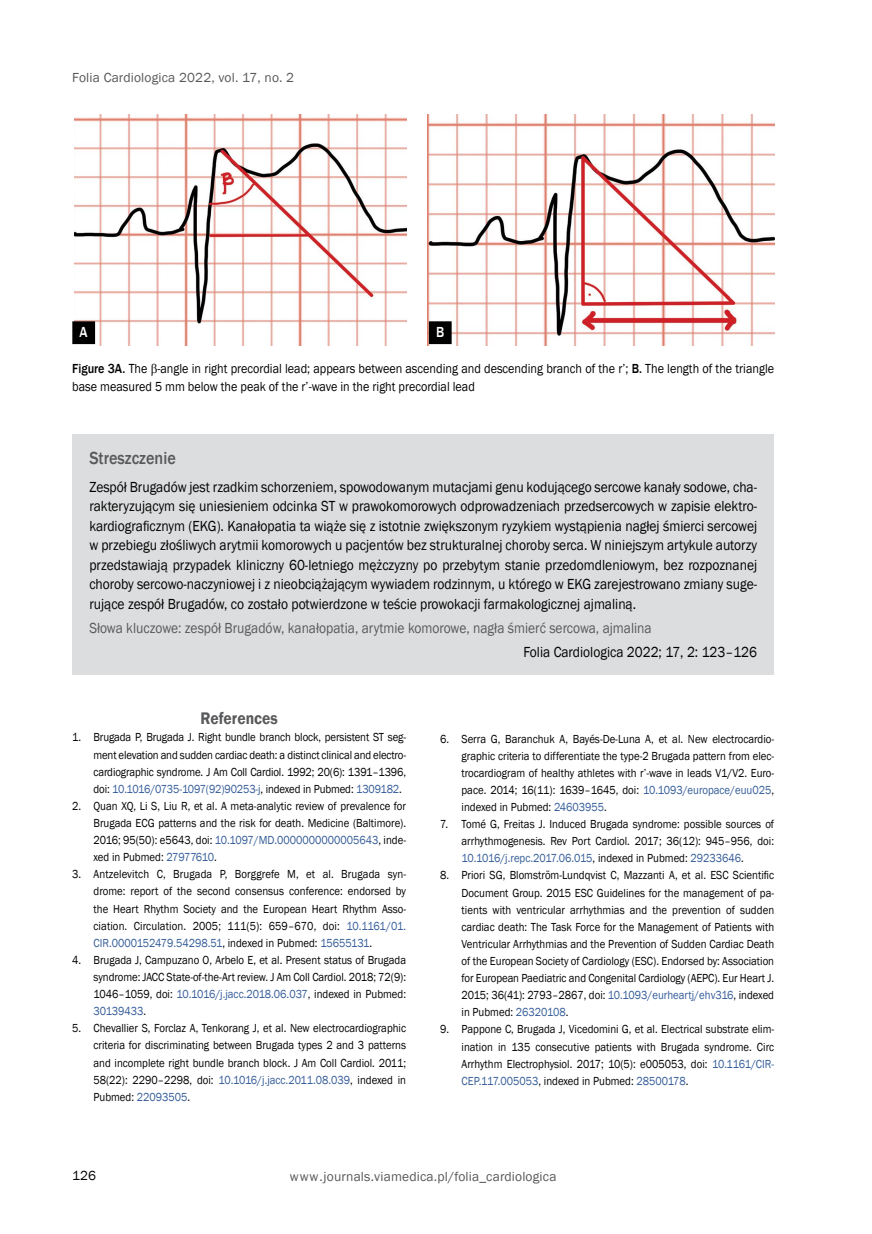
<style>
.page{position:relative;width:872px;height:1234px;background:#fff}
.page>*{position:absolute;margin:0;border:0;box-sizing:border-box;transform-origin:0 0}
.t1{font:500 18px "Franklin Gothic";color:#58595b;scale:.9 1}
.t2{font:600 17.25px "Franklin Gothic";color:#58595b;scale:.9 1}
.t3{font:15px/19.5px "Franklin Gothic";color:#000;text-align:justify;scale:.9 1}
.t4{font:15px "Franklin Gothic";color:#58595b;scale:.9 1}
.t5{font:500 15px "Franklin Gothic";color:#fff;scale:.9 1}
.t6{font:13.5px/17.2px "Franklin Gothic";color:#000;scale:.9 1}
.t7{font:13.5px "Franklin Gothic";letter-spacing:.01em;color:#58595b}
.t8{font:13.5px "Franklin Gothic";color:#000}
.t9{font:12px/17.1px "Franklin Gothic";color:#000;text-align:justify;scale:.9 1}
.s1{font-weight:500}
.s2{color:#345c98}
</style>
<div class="page">
<div style="left:72px;top:434px;width:702px;height:240px;background:#dcddde"></div>
<img style="left:74px;top:114px;width:332px;height:231px">
<img style="left:428px;top:115px;width:346px;height:230px">
<div style="left:73px;top:322px;width:21px;height:21px;background:#000"></div>
<div style="left:72px;top:321px;width:23px;height:23px;border:2px solid #000"></div>
<div style="left:429px;top:322px;width:22px;height:21px;background:#000"></div>
<div style="left:429px;top:321px;width:22px;height:23px;border:2px solid #000"></div>
<p class="t7" style="left:72px;top:69px;width:223px">Folia Cardiologica 2022, vol. 17, no. 2</p>
<p class="t5" style="left:80px;top:322px;width:11px">A</p>
<p class="t5" style="left:436px;top:322px;width:11px">B</p>
<p class="t6" style="left:72px;top:360px;width:781px"><span class="s1">Figure 3A.</span> The -angle in right precordial lead; appears between ascending and descending branch of the r’; <span class="s1">B.</span> The length of the triangle base measured 5 mm below the peak of the r’-wave in the right precordial lead</p>
<h1 class="t1" style="left:89px;top:446px;width:98px">Streszczenie</h1>
<p class="t3" style="left:89px;top:477px;width:743px">Zespół Brugadów jest rzadkim schorzeniem, spowodowanym mutacjami genu kodującego sercowe kanały sodowe, cha&shy;rakteryzującym się uniesieniem odcinka ST w prawokomorowych odprowadzeniach przedsercowych w zapisie elektro&shy;kardiograficznym (EKG). Kanałopatia ta wiąże się z istotnie zwiększonym ryzykiem wystąpienia nagłej śmierci sercowej w przebiegu złośliwych arytmii komorowych u pacjentów bez strukturalnej choroby serca. W niniejszym artykule autorzy przedstawiają przypadek kliniczny 60-letniego mężczyzny po przebytym stanie przedomdleniowym, bez rozpoznanej choroby sercowo-naczyniowej i z nieobciążającym wywiadem rodzinnym, u którego w EKG zarejestrowano zmiany suge&shy;rujące zespół Brugadów, co zostało potwierdzone w teście prowokacji farmakologicznej ajmaliną.</p>
<p class="t4" style="left:89px;top:619px;width:626px">Słowa kluczowe: zespół Brugadów, kanałopatia, arytmie komorowe, nagła śmierć sercowa, ajmalina</p>
<p class="t3" style="left:523px;top:642px;width:261px">Folia Cardiologica 2022; 17, 2: 123–126</p>
<h2 class="t2" style="left:201px;top:707px;width:87px">References</h2>
<p class="t9" style="left:93px;top:729px;width:349px;text-indent:-21px">1. Brugada P, Brugada J. Right bundle branch block, persistent ST seg&shy;ment elevation and sudden cardiac death: a distinct clinical and electro&shy;cardiographic syndrome. J Am Coll Cardiol. 1992; 20(6): 1391–1396, doi: <span class="s2">10.1016/0735-1097(92)90253-j</span>, indexed in Pubmed: <span class="s2">1309182</span>.</p>
<p class="t9" style="left:93px;top:797px;width:349px;text-indent:-21px">2. Quan XQ, Li S, Liu R, et al. A meta-analytic review of prevalence for Brugada ECG patterns and the risk for death. Medicine (Baltimore).<br>2016; 95(50): e5643, doi: <span class="s2">10.1097/MD.0000000000005643</span>, inde&shy;xed in Pubmed: <span class="s2">27977610</span>.</p>
<p class="t9" style="left:93px;top:865px;width:349px;text-indent:-21px">3. Antzelevitch C, Brugada P, Borggrefe M, et al. Brugada syn&shy;drome: report of the second consensus conference: endorsed by the Heart Rhythm Society and the European Heart Rhythm Asso&shy;ciation. Circulation. 2005; 111(5): 659–670, doi: <span class="s2">10.1161/01.<br>CIR.0000152479.54298.51</span>, indexed in Pubmed: <span class="s2">15655131</span>.</p>
<p class="t9" style="left:93px;top:951px;width:349px;text-indent:-21px">4. Brugada J, Campuzano O, Arbelo E, et al. Present status of Brugada syndrome: JACC State-of-the-Art review. J Am Coll Cardiol. 2018; 72(9):<br>1046–1059, doi: <span class="s2">10.1016/j.jacc.2018.06.037</span>, indexed in Pubmed:<br><span class="s2">30139433</span>.</p>
<p class="t9" style="left:93px;top:1019px;width:349px;text-indent:-21px">5. Chevallier S, Forclaz A, Tenkorang J, et al. New electrocardiographic criteria for discriminating between Brugada types 2 and 3 patterns and incomplete right bundle branch block. J Am Coll Cardiol. 2011; 58(22): 2290–2298, doi: <span class="s2">10.1016/j.jacc.2011.08.039</span>, indexed in Pubmed: <span class="s2">22093505</span>.</p>
<p class="t9" style="left:461px;top:730px;width:349px;text-indent:-21px">6. Serra G, Baranchuk A, Bayés-De-Luna A, et al. New electrocardio&shy;graphic criteria to differentiate the type-2 Brugada pattern from elec&shy;trocardiogram of healthy athletes with r’-wave in leads V1/V2. Euro&shy;pace. 2014; 16(11): 1639–1645, doi: <span class="s2">10.1093/europace/euu025</span>, indexed in Pubmed: <span class="s2">24603955</span>.</p>
<p class="t9" style="left:461px;top:815px;width:349px;text-indent:-21px">7. Tomé G, Freitas J. Induced Brugada syndrome: possible sources of arrhythmogenesis. Rev Port Cardiol. 2017; 36(12): 945–956, doi:<br><span class="s2">10.1016/j.repc.2017.06.015</span>, indexed in Pubmed: <span class="s2">29233646</span>.</p>
<p class="t9" style="left:461px;top:867px;width:349px;text-indent:-21px">8. Priori SG, Blomström-Lundqvist C, Mazzanti A, et al. ESC Scientific Document Group. 2015 ESC Guidelines for the management of pa&shy;tients with ventricular arrhythmias and the prevention of sudden cardiac death: The Task Force for the Management of Patients with Ventricular Arrhythmias and the Prevention of Sudden Cardiac Death of the European Society of Cardiology (ESC). Endorsed by: Association for European Paediatric and Congenital Cardiology (AEPC). Eur Heart J.<br>2015; 36(41): 2793–2867, doi: <span class="s2">10.1093/eurheartj/ehv316</span>, indexed in Pubmed: <span class="s2">26320108</span>.</p>
<p class="t9" style="left:461px;top:1020px;width:349px;text-indent:-21px">9. Pappone C, Brugada J, Vicedomini G, et al. Electrical substrate elim&shy;ination in 135 consecutive patients with Brugada syndrome. Circ Arrhythm Electrophysiol. 2017; 10(5): e005053, doi: <span class="s2">10.1161/CIR-CEP.117.005053</span>, indexed in Pubmed: <span class="s2">28500178</span>.</p>
<p class="t8" style="left:72px;top:1166px;width:25px">126</p>
<p class="t7" style="left:290px;top:1168px;width:268px">www.journals.viamedica.pl/folia_cardiologica</p>
</div>
